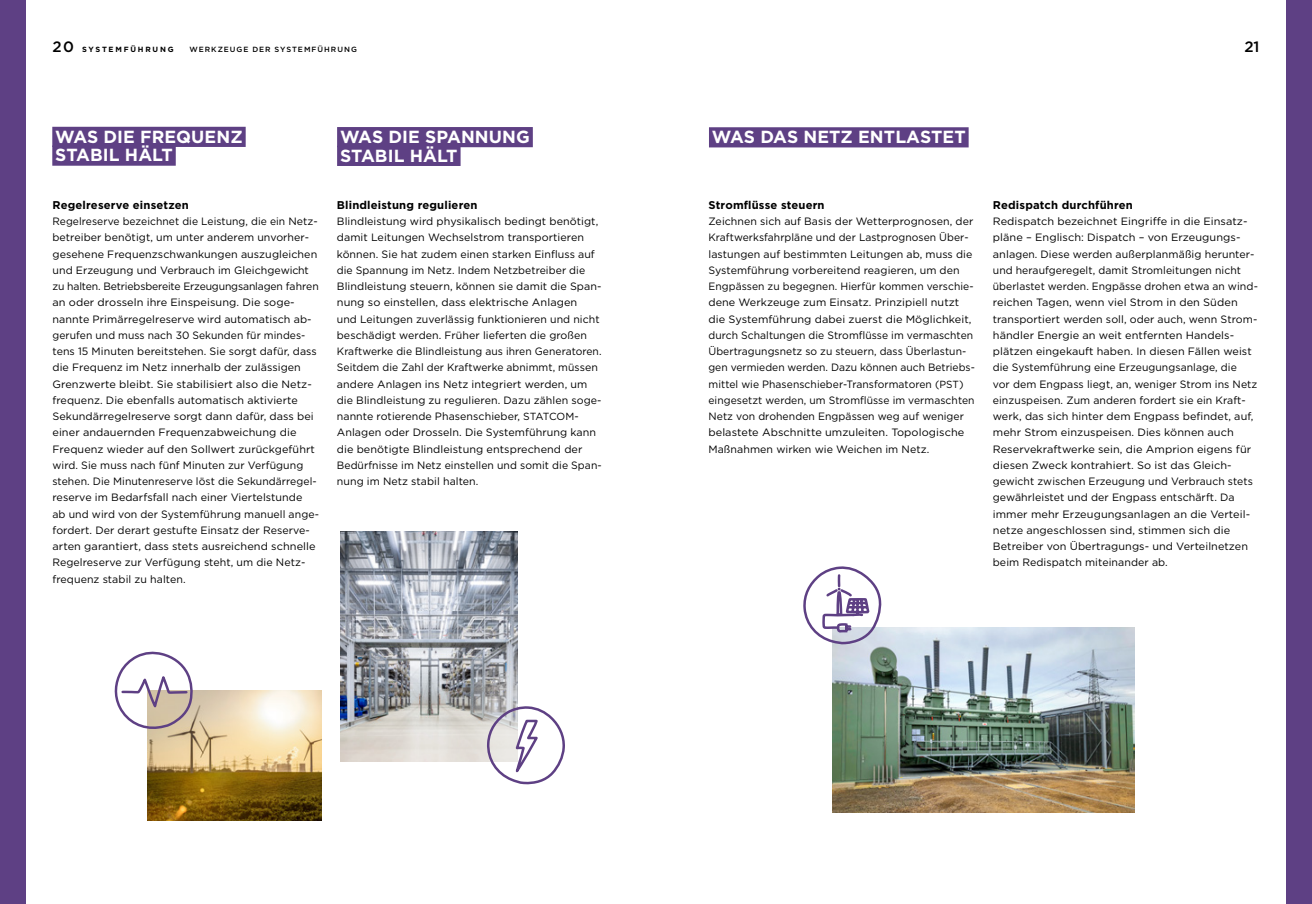
<style>
.page{position:relative;width:1312px;height:904px;background:#fff}
.page>*{position:absolute;margin:0;border:0;box-sizing:border-box;transform-origin:0 0}
.t1{font:700 17.5px/18.8px "Gotham";letter-spacing:.005em;color:#fff}
.t2{font:500 15px "Gotham";color:#000}
.t3{font:700 11.25px "Gotham";letter-spacing:.015em;color:#000}
.t4{font:10.62px/16.2px "Gotham";letter-spacing:.005em;color:#000}
.t5{font:500 7.5px "Gotham";letter-spacing:.135em;color:#000}
.t6{font:700 7.5px "Gotham";letter-spacing:.235em;color:#000}
.s1{font-weight:500;font-size:15px}
.s2{font-size:10.25px}
</style>
<div class="page">
<div style="left:0;top:0;width:1311px;height:904px;background:#5e4084"></div>
<div style="left:26px;top:0;width:1259px;height:904px;background:#fff"></div>
<div style="left:52px;top:127px;width:194px;height:20px;background:#5e4084"></div>
<div style="left:52px;top:145px;width:124px;height:21px;background:#5e4084"></div>
<div style="left:337px;top:127px;width:195px;height:20px;background:#5e4084"></div>
<div style="left:337px;top:146px;width:123px;height:20px;background:#5e4084"></div>
<div style="left:708px;top:127px;width:260px;height:20px;background:#5e4084"></div>
<img style="left:832px;top:628px;width:302px;height:184px">
<img style="left:340px;top:531px;width:177px;height:230px">
<svg style="left:398px;top:593px;width:293px;height:293px"></svg>
<img style="left:147px;top:691px;width:174px;height:129px">
<svg style="left:114px;top:651px;width:81px;height:78px"></svg>
<svg style="left:803px;top:566px;width:78px;height:79px"></svg>
<svg style="left:485px;top:704px;width:82px;height:85px"></svg>
<p class="t6" style="left:52px;top:45px;width:123px"><span class="s1">20</span> SYSTEMFÜHRUNG</p>
<p class="t5" style="left:189px;top:45px;width:169px">WERKZEUGE DER SYSTEMFÜHRUNG</p>
<h2 class="t2" style="left:1243px;top:37px;width:17px">21</h2>
<h1 class="t1" style="left:55px;top:127px;width:189px">WAS DIE FREQUENZ<br>STABIL HÄLT</h1>
<h1 class="t1" style="left:340px;top:127px;width:191px">WAS DIE SPANNUNG<br>STABIL HÄLT</h1>
<h1 class="t1" style="left:711px;top:127px;width:255px">WAS DAS NETZ ENTLASTET</h1>
<p class="t3" style="left:708px;top:197px;width:118px">Stromflüsse steuern</p>
<p class="t4" style="left:708px;top:213px;width:268px">Zeichnen sich auf Basis der Wetterprognosen, der Kraftwerksfahrpläne und der Lastprognosen Über&shy;lastungen auf bestimmten Leitungen ab, muss die Systemführung vorbereitend reagieren, um den Engpässen zu begegnen. Hierfür kommen verschie&shy;dene Werkzeuge zum Einsatz. Prinzipiell nutzt die Systemführung dabei zuerst die Möglichkeit, durch Schaltungen die Stromflüsse im vermaschten Übertragungsnetz so zu steuern, dass Überlastun&shy;gen vermieden werden. Dazu können auch Betriebs&shy;mittel wie Phasenschieber-Transformatoren (<span class="s2">PST</span>) eingesetzt werden, um Stromflüsse im vermaschten Netz von drohenden Engpässen weg auf weniger belastete Abschnitte umzuleiten. Topologische Maßnahmen wirken wie Weichen im Netz.</p>
<p class="t3" style="left:52px;top:197px;width:138px">Regelreserve einsetzen</p>
<p class="t4" style="left:52px;top:213px;width:268px">Regelreserve bezeichnet die Leistung, die ein Netz&shy;betreiber benötigt, um unter anderem unvorher&shy;gesehene Frequenzschwankungen auszugleichen und Erzeugung und Verbrauch im Gleichgewicht zu halten. Betriebsbereite Erzeugungsanlagen fahren an oder drosseln ihre Einspeisung. Die soge&shy;nannte Primärregelreserve wird automatisch ab&shy;gerufen und muss nach 30 Sekunden für mindes&shy;tens 15 Minuten bereitstehen. Sie sorgt dafür, dass die Frequenz im Netz innerhalb der zulässigen Grenzwerte bleibt. Sie stabilisiert also die Netz&shy;frequenz. Die ebenfalls automatisch aktivierte Sekundärregelreserve sorgt dann dafür, dass bei einer andauernden Frequenzabweichung die Frequenz wieder auf den Sollwert zurückgeführt wird. Sie muss nach fünf Minuten zur Verfügung stehen. Die Minutenreserve löst die Sekundärregel&shy;reserve im Bedarfsfall nach einer Viertelstunde<br>ab und wird von der Systemführung manuell ange&shy;fordert. Der derart gestufte Einsatz der Reserve&shy;arten garantiert, dass stets ausreichend schnelle Regelreserve zur Verfügung steht, um die Netz&shy;frequenz stabil zu halten.</p>
<p class="t3" style="left:337px;top:197px;width:142px">Blindleistung regulieren</p>
<p class="t4" style="left:337px;top:213px;width:266px">Blindleistung wird physikalisch bedingt benötigt, damit Leitungen Wechselstrom transportieren können. Sie hat zudem einen starken Einfluss auf die Spannung im Netz. Indem Netzbetreiber die Blindleistung steuern, können sie damit die Span&shy;nung so einstellen, dass elektrische Anlagen<br>und Leitungen zuverlässig funktionieren und nicht beschädigt werden. Früher lieferten die großen Kraftwerke die Blindleistung aus ihren Generatoren.<br>Seitdem die Zahl der Kraftwerke abnimmt, müssen andere Anlagen ins Netz integriert werden, um die Blindleistung zu regulieren. Dazu zählen soge&shy;nannte rotierende Phasenschieber, <span class="s2">STATCOM</span>-- Anlagen oder Drosseln. Die Systemführung kann die benötigte Blindleistung entsprechend der Bedürfnisse im Netz einstellen und somit die Span&shy;nung im Netz stabil halten.</p>
<p class="t3" style="left:992px;top:197px;width:141px">Redispatch durchführen</p>
<p class="t4" style="left:992px;top:213px;width:266px">Redispatch bezeichnet Eingriffe in die Einsatz&shy;pläne – Englisch: Dispatch – von Erzeugungs&shy;anlagen. Diese werden außerplanmäßig herunter&shy;und heraufgeregelt, damit Stromleitungen nicht überlastet werden. Engpässe drohen etwa an wind&shy;reichen Tagen, wenn viel Strom in den Süden transportiert werden soll, oder auch, wenn Strom&shy;händler Energie an weit entfernten Handels&shy;plätzen eingekauft haben. In diesen Fällen weist die Systemführung eine Erzeugungsanlage, die<br>vor dem Engpass liegt, an, weniger Strom ins Netz einzuspeisen. Zum anderen fordert sie ein Kraft&shy;werk, das sich hinter dem Engpass befindet, auf, mehr Strom einzuspeisen. Dies können auch Reservekraftwerke sein, die Amprion eigens für diesen Zweck kontrahiert. So ist das Gleich&shy;gewicht zwischen Erzeugung und Verbrauch stets gewährleistet und der Engpass entschärft. Da immer mehr Erzeugungsanlagen an die Verteil&shy;netze angeschlossen sind, stimmen sich die Betreiber von Übertragungs- und Verteilnetzen beim Redispatch miteinander ab.</p>
</div>
